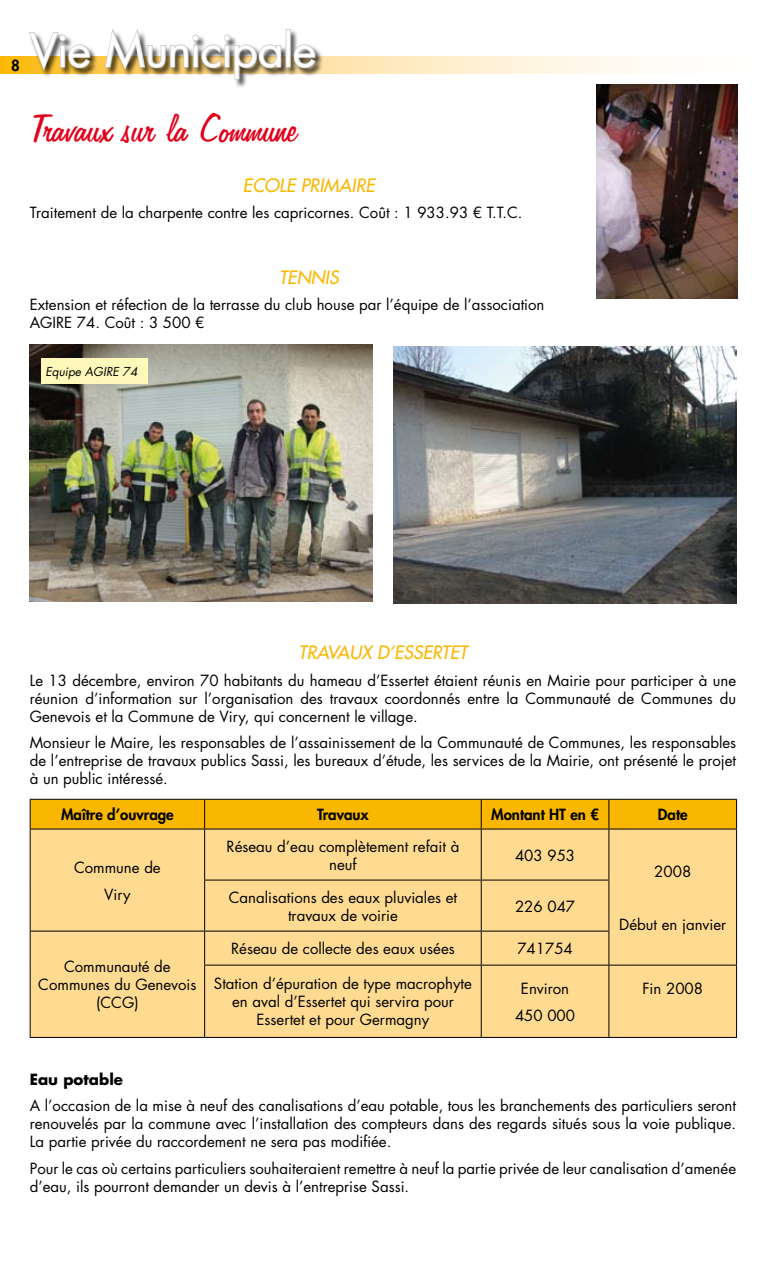
<style>
.page{position:relative;width:766px;height:1263px;background:#fff}
.page>*{position:absolute;margin:0;border:0;box-sizing:border-box;transform-origin:0 0}
.t1{font:45px "Freehand 575 BT Regular B";letter-spacing:.01em;color:#e2001a}
.t2{font:45px "Futura Std";letter-spacing:-.02em;color:#fff}
.t3{font:italic 500 18px "Futura Std";color:#fab700}
.t4{font:15px/18px "Futura Std";color:#000;text-align:center}
.t5{font:800 15px "Futura Std";color:#000}
.t6{font:700 15px "Futura Std";color:#000}
.t7{font:italic 12px "Futura Std";color:#000}
</style>
<div class="page">
<svg style="left:0;top:57px;width:29px;height:17px"></svg>
<div style="left:29px;top:28px;width:730px;height:83px;background:#000;opacity:.75"></div>
<svg style="left:28px;top:31px;width:63px;height:42px"></svg>
<svg style="left:104px;top:28px;width:178px;height:52px"></svg>
<div style="left:285px;top:29px;width:6px;height:39px;border:2px solid #c5c6c8"></div>
<svg style="left:293px;top:44px;width:23px;height:25px"></svg>
<div style="left:31px;top:830px;width:705px;height:207px;background:#fedb91"></div>
<svg style="left:30px;top:799px;width:707px;height:30px;background:#eeae00"></svg>
<hr style="left:30px;top:829px;width:174px;height:1px;background:#000">
<hr style="left:30px;top:829px;width:1px;height:51px;background:#000">
<hr style="left:204px;top:829px;width:277px;height:1px;background:#000">
<hr style="left:204px;top:829px;width:1px;height:51px;background:#000">
<hr style="left:481px;top:829px;width:127px;height:1px;background:#000">
<hr style="left:480px;top:829px;width:1px;height:51px;background:#000">
<hr style="left:608px;top:829px;width:128px;height:1px;background:#000">
<hr style="left:608px;top:829px;width:1px;height:51px;background:#000">
<hr style="left:736px;top:829px;width:1px;height:51px;background:#000">
<hr style="left:30px;top:880px;width:1px;height:51px;background:#000">
<hr style="left:204px;top:880px;width:277px;height:1px;background:#000">
<hr style="left:204px;top:880px;width:1px;height:51px;background:#000">
<hr style="left:481px;top:880px;width:128px;height:1px;background:#000">
<hr style="left:480px;top:880px;width:1px;height:51px;background:#000">
<hr style="left:608px;top:880px;width:1px;height:51px;background:#000">
<hr style="left:736px;top:880px;width:1px;height:51px;background:#000">
<hr style="left:30px;top:931px;width:174px;height:1px;background:#000">
<hr style="left:30px;top:931px;width:1px;height:34px;background:#000">
<hr style="left:204px;top:931px;width:277px;height:1px;background:#000">
<hr style="left:204px;top:931px;width:1px;height:34px;background:#000">
<hr style="left:481px;top:931px;width:128px;height:1px;background:#000">
<hr style="left:480px;top:931px;width:1px;height:34px;background:#000">
<hr style="left:608px;top:931px;width:1px;height:34px;background:#000">
<hr style="left:736px;top:931px;width:1px;height:34px;background:#000">
<hr style="left:30px;top:965px;width:1px;height:72px;background:#000">
<hr style="left:204px;top:965px;width:277px;height:1px;background:#000">
<hr style="left:204px;top:965px;width:1px;height:72px;background:#000">
<hr style="left:481px;top:965px;width:127px;height:1px;background:#000">
<hr style="left:480px;top:965px;width:1px;height:72px;background:#000">
<hr style="left:608px;top:965px;width:128px;height:1px;background:#000">
<hr style="left:608px;top:965px;width:1px;height:72px;background:#000">
<hr style="left:736px;top:965px;width:1px;height:72px;background:#000">
<hr style="left:30px;top:1037px;width:174px;height:1px;background:#000">
<hr style="left:204px;top:1037px;width:277px;height:1px;background:#000">
<hr style="left:481px;top:1037px;width:127px;height:1px;background:#000">
<hr style="left:608px;top:1037px;width:128px;height:1px;background:#000">
<img style="left:393px;top:346px;width:343px;height:257px">
<img style="left:30px;top:345px;width:342px;height:256px">
<img style="left:596px;top:85px;width:141px;height:213px">
<div style="left:41px;top:359px;width:106px;height:25px;background:#fff8bb"></div>
<p class="t5" style="left:11px;top:56px;width:10px">8</p>
<h1 class="t2" style="left:30px;top:22px;width:288px">Vie Municipale</h1>
<h1 class="t1" style="left:30px;top:104px;width:270px">Travaux sur la Commune</h1>
<p class="t3" style="left:243px;top:174px;width:133px">ECOLE PRIMAIRE</p>
<p class="t4" style="left:30px;top:204px;width:494px">Traitement de la charpente contre les capricornes. Coût : 1 933.93 € T.T.C.</p>
<p class="t3" style="left:279px;top:266px;width:61px">TENNIS</p>
<p class="t4" style="left:30px;top:296px;width:516px;text-align:left">Extension et réfection de la terrasse du club house par l’équipe de l’association<br>AGIRE 74. Coût : 3 500 €</p>
<p class="t7" style="left:45px;top:364px;width:93px">Equipe AGIRE 74</p>
<p class="t3" style="left:298px;top:641px;width:170px">TRAVAUX D’ESSERTET</p>
<p class="t4" style="left:30px;top:671px;width:707px;text-align:justify">Le 13 décembre, environ 70 habitants du hameau d’Essertet étaient réunis en Mairie pour participer à une réunion d’information sur l’organisation des travaux coordonnés entre la Communauté de Communes du Genevois et la Commune de Viry, qui concernent le village.</p>
<p class="t4" style="left:30px;top:734px;width:707px;text-align:justify">Monsieur le Maire, les responsables de l’assainissement de la Communauté de Communes, les responsables de l’entreprise de travaux publics Sassi, les bureaux d’étude, les services de la Mairie, ont présenté le projet à un public intéressé.</p>
<p class="t5" style="left:61px;top:805px;width:114px">Maître d’ouvrage</p>
<p class="t5" style="left:317px;top:805px;width:53px">Travaux</p>
<p class="t5" style="left:491px;top:805px;width:109px">Montant HT en €</p>
<p class="t5" style="left:657px;top:805px;width:31px">Date</p>
<p class="t4" style="left:74px;top:854px;width:88px;line-height:26.5px">Commune de<br>Viry</p>
<p class="t4" style="left:226px;top:837px;width:234px">Réseau d’eau complètement refait à neuf</p>
<p class="t4" style="left:515px;top:846px;width:62px">403 953</p>
<p class="t4" style="left:654px;top:862px;width:38px">2008</p>
<p class="t4" style="left:229px;top:888px;width:230px">Canalisations des eaux pluviales et travaux de voirie</p>
<p class="t4" style="left:515px;top:897px;width:62px">226 047</p>
<p class="t4" style="left:619px;top:915px;width:109px">Début en janvier</p>
<p class="t4" style="left:38px;top:958px;width:160px">Communauté de<br>Communes du Genevois (CCG)</p>
<p class="t4" style="left:231px;top:940px;width:225px">Réseau de collecte des eaux usées</p>
<p class="t4" style="left:517px;top:940px;width:57px">741754</p>
<p class="t4" style="left:214px;top:975px;width:259px">Station d’épuration de type macrophyte en aval d’Essertet qui servira pour<br>Essertet et pour Germagny</p>
<p class="t4" style="left:515px;top:975px;width:62px;line-height:26.5px">Environ<br>450 000</p>
<p class="t4" style="left:642px;top:980px;width:62px">Fin 2008</p>
<p class="t6" style="left:30px;top:1069px;width:95px">Eau potable</p>
<p class="t4" style="left:30px;top:1097px;width:707px;text-align:justify">A l’occasion de la mise à neuf des canalisations d’eau potable, tous les branchements des particuliers seront renouvelés par la commune avec l’installation des compteurs dans des regards situés sous la voie publique.<br>La partie privée du raccordement ne sera pas modifiée.</p>
<p class="t4" style="left:30px;top:1159px;width:707px;text-align:left">Pour le cas où certains particuliers souhaiteraient remettre à neuf la partie privée de leur canalisation d’amenée d’eau, ils pourront demander un devis à l’entreprise Sassi.</p>
</div>
